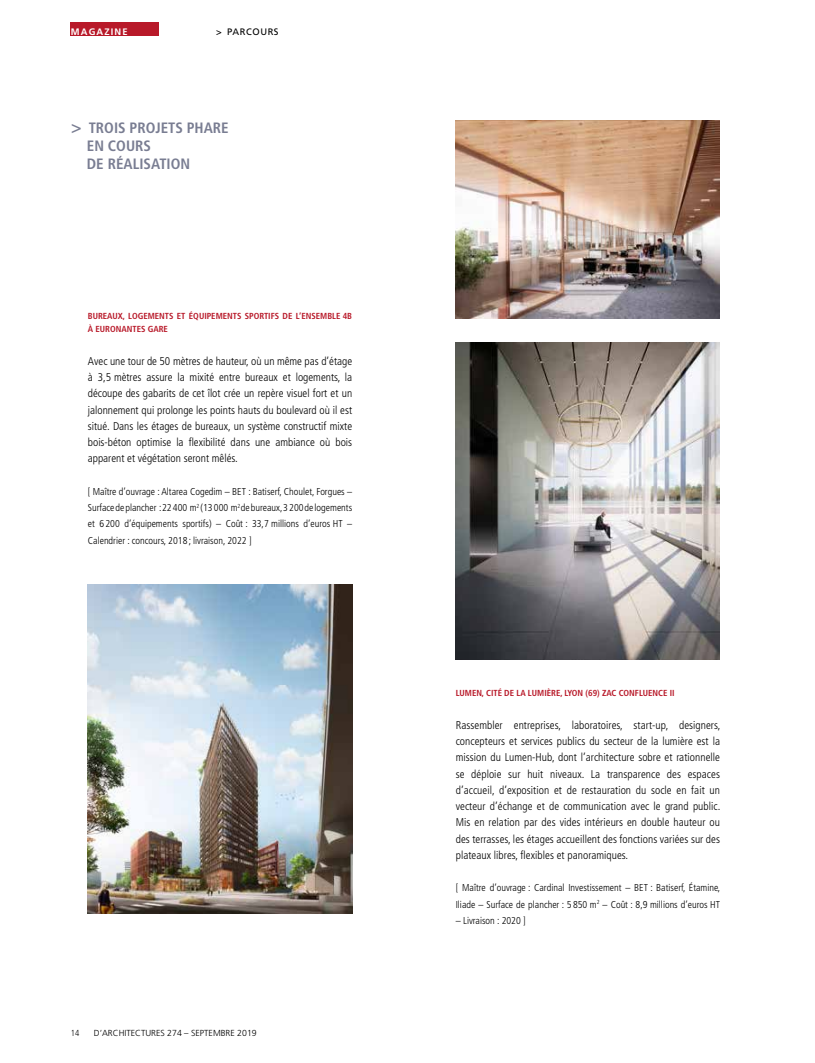
<style>
.page{position:relative;width:815px;height:1063px;background:#fff}
.page>*{position:absolute;margin:0;border:0;box-sizing:border-box;transform-origin:0 0}
.t1{font:700 condensed 15px/17.5px "Frutiger";color:#797d92}
.t2{font:300 condensed 11.25px/16.2px "Frutiger";color:#000;text-align:justify}
.t3{font:300 condensed 10px/16.2px "Frutiger";color:#000}
.t4{font:9.38px "Frutiger";letter-spacing:.06em;color:#000}
.t5{font:700 9.38px "Frutiger";letter-spacing:.12em;color:#fff}
.t6{font:700 condensed 8.75px/13.8px "Frutiger";color:#b81929}
.t7{font:300 8.75px "Frutiger";color:#000}
.t8{font:300 condensed 8.75px "Frutiger";color:#000}
.s1{font-size:17.5px}
</style>
<div class="page">
<div style="left:71px;top:22px;width:88px;height:13px;background:#b81929"></div>
<img style="left:88px;top:584px;width:264px;height:329px">
<img style="left:456px;top:342px;width:264px;height:317px">
<img style="left:456px;top:120px;width:264px;height:199px">
<p class="t5" style="left:71px;top:27px;width:58px">MAGAZINE</p>
<p class="t4" style="left:216px;top:27px;width:64px">&gt; PARCOURS</p>
<h1 class="t1" style="left:87px;top:121px;width:143px;text-indent:-16px"><span class="s1">&gt;</span> TROIS PROJETS PHARE<br>EN COURS<br>DE RÉALISATION</h1>
<p class="t6" style="left:88px;top:309px;width:266px">BUREAUX, LOGEMENTS ET ÉQUIPEMENTS SPORTIFS DE L’ENSEMBLE 4B<br>À EURONANTES GARE</p>
<p class="t2" style="left:88px;top:354px;width:266px">Avec une tour de 50 mètres de hauteur, où un même pas d’étage à 3,5 mètres assure la mixité entre bureaux et logements, la découpe des gabarits de cet îlot crée un repère visuel fort et un jalonnement qui prolonge les points hauts du boulevard où il est situé. Dans les étages de bureaux, un système constructif mixte bois-béton optimise la flexibilité dans une ambiance où bois apparent et végétation seront mêlés.</p>
<p class="t3" style="left:88px;top:484px;width:266px;text-align:justify">[ Maître d’ouvrage : Altarea Cogedim – BET : Batiserf, Choulet, Forgues – Surface de plancher : 22 400 m<sup>2</sup> (13 000 m<sup>2</sup> de bureaux, 3 200 de logements et 6 200 d’équipements sportifs) – Coût : 33,7 millions d’euros HT – Calendrier : concours, 2018 ; livraison, 2022 ]</p>
<p class="t8" style="left:71px;top:1030px;width:10px">14</p>
<p class="t7" style="left:94px;top:1030px;width:164px">D’ARCHITECTURES 274 – SEPTEMBRE 2019</p>
<p class="t6" style="left:456px;top:687px;width:220px">LUMEN, CITÉ DE LA LUMIÈRE, LYON (69) ZAC CONFLUENCE II</p>
<p class="t2" style="left:456px;top:718px;width:266px">Rassembler entreprises, laboratoires, start-up, designers, concepteurs et services publics du secteur de la lumière est la mission du Lumen-Hub, dont l’architecture sobre et rationnelle se déploie sur huit niveaux. La transparence des espaces d’accueil, d’exposition et de restauration du socle en fait un vecteur d’échange et de communication avec le grand public.<br>Mis en relation par des vides intérieurs en double hauteur ou des terrasses, les étages accueillent des fonctions variées sur des plateaux libres, flexibles et panoramiques.</p>
<p class="t3" style="left:456px;top:881px;width:266px">[ Maître d’ouvrage : Cardinal Investissement – BET : Batiserf, Étamine,<br>Iliade – Surface de plancher : 5 850 m<sup>2</sup> – Coût : 8,9 millions d’euros HT</p>
<p class="t3" style="left:456px;top:913px;width:72px">– Livraison : 2020 ]</p>
</div>
